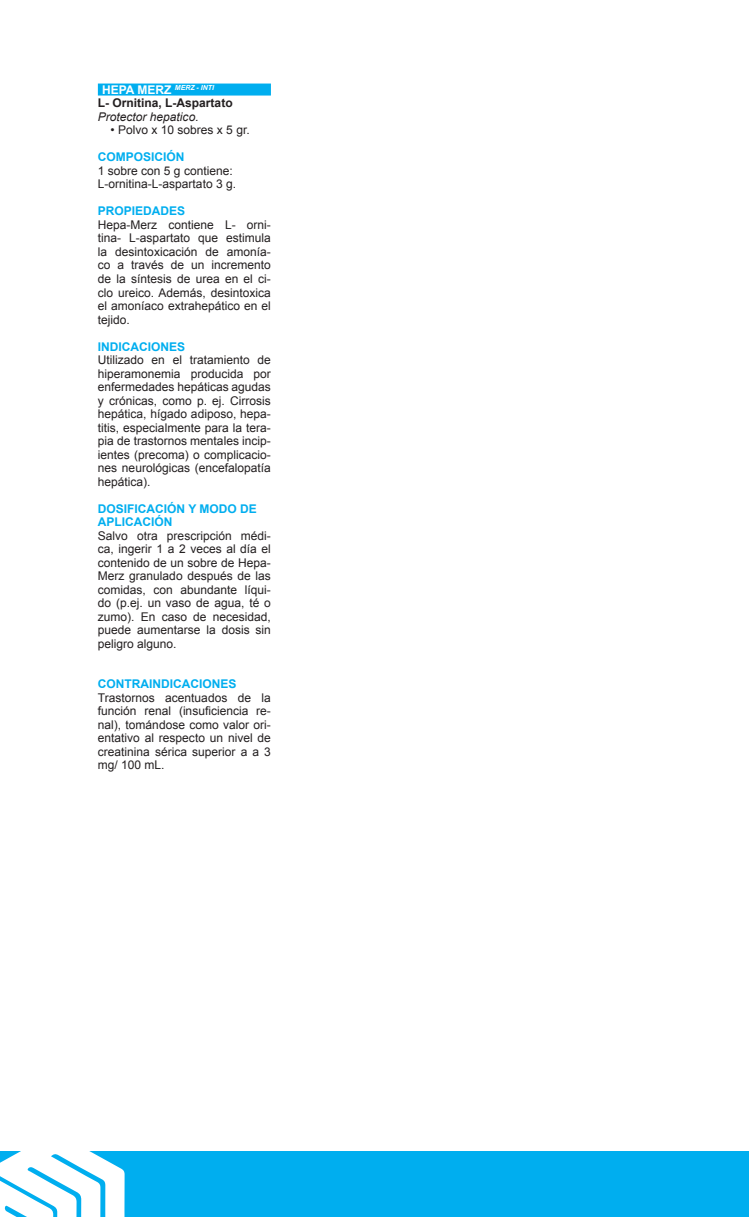
<style>
.page{position:relative;width:749px;height:1217px;background:#fff}
.page>*{position:absolute;margin:0;border:0;box-sizing:border-box;transform-origin:0 0}
.Texto{font:12px/13.5px "Arial";color:#231f20;text-align:justify}
.Sub_Titulo_copy_2{font:700 12px/13.5px "Arial";color:#00aeef}
.Droga{font:700 12px "Arial";color:#231f20}
.Presentación{font:12px "Arial";color:#231f20}
.Indicaciones{font:italic 12px "Arial";color:#231f20}
.Nombre_Laboratorio{font:italic 700 7.05px "Arial";color:#fff}
.s1{font-style:normal;font-size:12px}
</style>
<div class="page">
<div style="left:0;top:1151px;width:748px;height:65px;background:#00aeef"></div>
<svg style="left:0;top:1151px;width:124px;height:65px"></svg>
<div style="left:98px;top:83px;width:173px;height:12px;background:#00aeef"></div>
<p class="Nombre_Laboratorio" style="left:102px;top:83px;width:113px"><span class="s1">HEPA MERZ</span> MERZ - INTI</p>
<p class="Droga" style="left:98px;top:95px;width:136px">L- Ornitina, L-Aspartato</p>
<p class="Indicaciones" style="left:98px;top:109px;width:102px">Protector hepatico.</p>
<p class="Presentación" style="left:111px;top:122px;width:140px">• Polvo x 10 sobres x 5 gr.</p>
<p class="Sub_Titulo_copy_2" style="left:98px;top:151px;width:88px">COMPOSICIÓN</p>
<p class="Texto" style="left:98px;top:164px;width:136px">1 sobre con 5 g contiene:</p>
<p class="Texto" style="left:98px;top:177px;width:140px">L-ornitina-L-aspartato 3 g.</p>
<p class="Sub_Titulo_copy_2" style="left:98px;top:205px;width:89px">PROPIEDADES</p>
<p class="Texto" style="left:98px;top:218px;width:174px">Hepa-Merz contiene L- orni&shy;tina- L-aspartato que estimula la desintoxicación de amonía&shy;co a través de un incremento de la síntesis de urea en el ci&shy;clo ureico. Además, desintoxica el amoníaco extrahepático en el tejido.</p>
<p class="Sub_Titulo_copy_2" style="left:98px;top:340px;width:89px">INDICACIONES</p>
<p class="Texto" style="left:98px;top:353px;width:174px">Utilizado en el tratamiento de hiperamonemia producida por enfermedades hepáticas agudas y crónicas, como p. ej. Cirrosis hepática, hígado adiposo, hepa&shy;titis, especialmente para la tera&shy;pia de trastornos mentales incip&shy;ientes (precoma) o complicacio&shy;nes neurológicas (encefalopatía hepática).</p>
<p class="Sub_Titulo_copy_2" style="left:98px;top:502px;width:160px">DOSIFICACIÓN Y MODO DE<br>APLICACIÓN</p>
<p class="Texto" style="left:98px;top:528px;width:174px">Salvo otra prescripción médi&shy;ca, ingerir 1 a 2 veces al día el contenido de un sobre de Hepa-Merz granulado después de las comidas, con abundante líqui&shy;do (p.ej. un vaso de agua, té o zumo). En caso de necesidad, puede aumentarse la dosis sin peligro alguno.</p>
<p class="Sub_Titulo_copy_2" style="left:98px;top:677px;width:140px">CONTRAINDICACIONES</p>
<p class="Texto" style="left:98px;top:690px;width:174px">Trastornos acentuados de la función renal (insuficiencia re&shy;nal), tomándose como valor ori&shy;entativo al respecto un nivel de creatinina sérica superior a a 3 mg/ 100 mL.</p>
</div>
